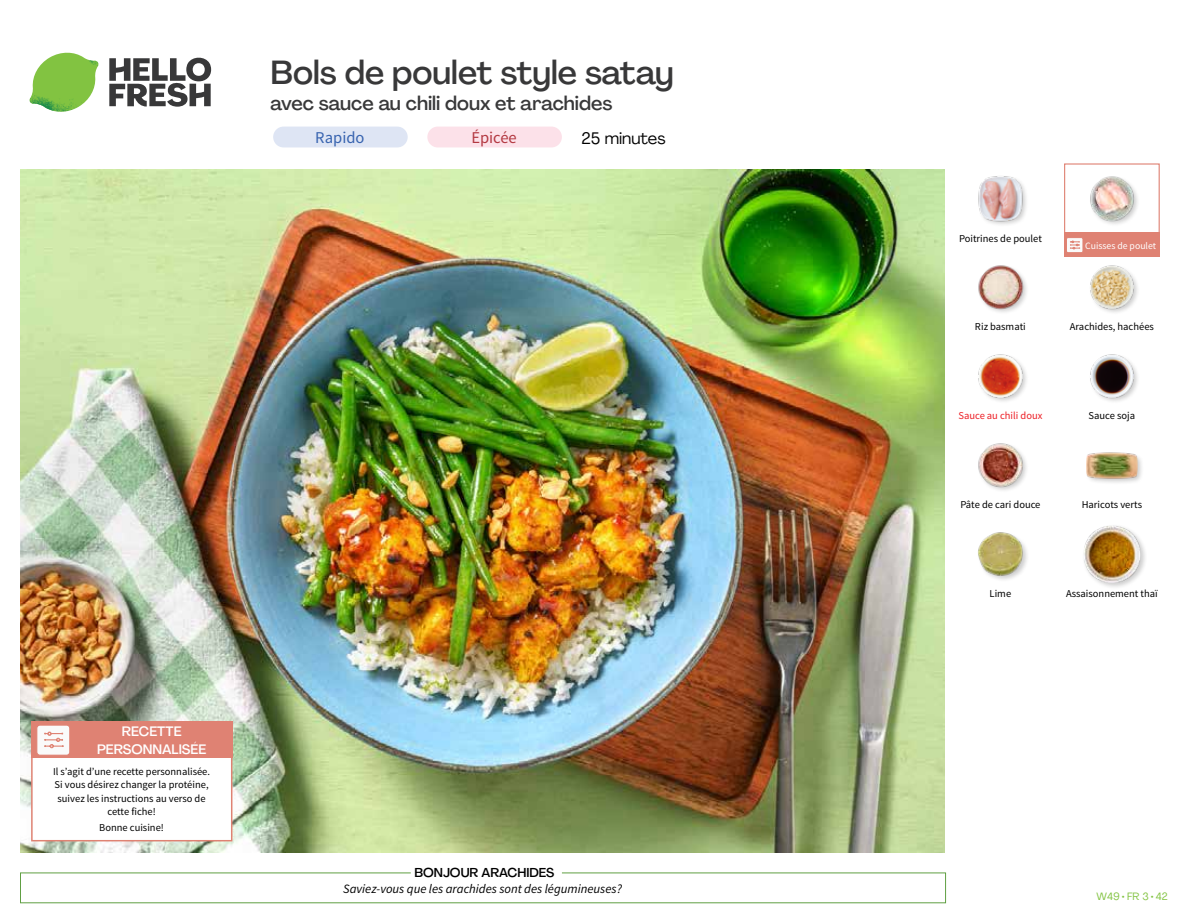
<style>
.page{position:relative;width:1188px;height:918px;background:#fff}
.page>*{position:absolute;margin:0;border:0;box-sizing:border-box;transform-origin:0 0}
.t1{font:500 33px "Agrandir";color:#383839}
.t2{font:500 19.5px "Agrandir";color:#383839}
.t3{font:16.5px "Agrandir";color:#000}
.t4{font:16.5px "Source Sans Pro";color:#3763af}
.t5{font:16.5px "Source Sans Pro";color:#b33841}
.t6{font:500 13.5px/17.2px "Agrandir";color:#fff;text-align:center}
.t7{font:italic 12.75px "Source Sans Pro";color:#000}
.t8{font:500 12.75px "Agrandir";color:#000}
.t9{font:10.5px/13.5px "Source Sans Pro";color:#000;text-align:center}
.t10{font:10.5px "Source Sans Pro";color:#ed1d24}
.t11{font:10.5px "Agrandir";color:#82c341}
.t12{font:9.75px "Source Sans Pro";color:#fff}
</style>
<div class="page">
<div style="left:1064px;top:163px;width:96px;height:73px;border:1px solid #df8273"></div>
<div style="left:1064px;top:232px;width:96px;height:25px;background:#df8273"></div>
<div style="left:1066px;top:238px;width:17px;height:15px;background:#fafafa;border-radius:2px"></div>
<div style="left:1066px;top:237px;width:17px;height:16px;border:1px solid #df8273;border-radius:2px"></div>
<svg style="left:1070px;top:241px;width:10px;height:8px"></svg>
<div style="left:427px;top:127px;width:135px;height:20px;background:#fce1e9;border-radius:10px"></div>
<div style="left:273px;top:127px;width:135px;height:20px;background:#dee5f4;border-radius:10px"></div>
<svg style="left:109px;top:57px;width:102px;height:50px"></svg>
<svg style="left:34px;top:53px;width:62px;height:40px"></svg>
<img style="left:67px;top:53px;width:32px;height:26px">
<img style="left:33px;top:75px;width:59px;height:11px">
<img style="left:29px;top:79px;width:61px;height:33px">
<img style="left:65px;top:86px;width:27px;height:25px">
<div style="left:20px;top:873px;width:926px;height:30px;border:1px solid #609f43"></div>
<div style="left:411px;top:865px;width:151px;height:15px;background:#fff"></div>
<img style="left:21px;top:170px;width:924px;height:682px">
<div style="left:1082px;top:524px;width:65px;height:65px;background:#000;opacity:.2"></div>
<img style="left:1083px;top:525px;width:58px;height:58px">
<div style="left:977px;top:532px;width:52px;height:50px;background:#000;opacity:.2"></div>
<img style="left:977px;top:532px;width:49px;height:47px">
<div style="left:1085px;top:451px;width:59px;height:34px;background:#000;opacity:.2"></div>
<img style="left:1087px;top:451px;width:50px;height:34px">
<img style="left:978px;top:443px;width:49px;height:47px">
<img style="left:1090px;top:354px;width:48px;height:48px">
<img style="left:978px;top:354px;width:49px;height:47px">
<img style="left:1090px;top:265px;width:48px;height:48px">
<img style="left:978px;top:265px;width:49px;height:47px">
<img style="left:1090px;top:176px;width:48px;height:48px">
<img style="left:978px;top:176px;width:48px;height:49px">
<div style="left:31px;top:733px;width:201px;height:108px;background:#fff;border:2px solid #df8273"></div>
<div style="left:31px;top:722px;width:202px;height:36px;background:#df8273"></div>
<div style="left:37px;top:725px;width:33px;height:30px;background:#fafafa;border-radius:3px"></div>
<div style="left:36px;top:725px;width:34px;height:31px;border:1px solid #df8273;border-radius:3px"></div>
<svg style="left:45px;top:732px;width:18px;height:16px"></svg>
<h1 class="t1" style="left:271px;top:52px;width:405px">Bols de poulet style satay</h1>
<h2 class="t2" style="left:271px;top:91px;width:343px">avec sauce au chili doux et arachides</h2>
<h3 class="t4" style="left:315px;top:128px;width:51px">Rapido</h3>
<h3 class="t5" style="left:471px;top:128px;width:47px">Épicée</h3>
<h3 class="t3" style="left:582px;top:128px;width:86px">25 minutes</h3>
<p class="t6" style="left:97px;top:723px;width:111px">RECETTE<br>PERSONNALISÉE</p>
<p class="t9" style="left:53px;top:765px;width:158px">Il s’agit d’une recette personnalisée.<br>Si vous désirez changer la protéine, suivez les instructions au verso de cette fiche!</p>
<p class="t9" style="left:99px;top:821px;width:66px">Bonne cuisine!</p>
<p class="t8" style="left:415px;top:864px;width:141px">BONJOUR ARACHIDES</p>
<p class="t7" style="left:343px;top:881px;width:280px">Saviez-vous que les arachides sont des légumineuses?</p>
<p class="t9" style="left:959px;top:232px;width:84px">Poitrines de poulet</p>
<p class="t12" style="left:1085px;top:239px;width:72px">Cuisses de poulet</p>
<p class="t9" style="left:975px;top:320px;width:52px">Riz basmati</p>
<p class="t9" style="left:1070px;top:320px;width:86px">Arachides, hachées</p>
<p class="t10" style="left:958px;top:409px;width:86px">Sauce au chili doux</p>
<p class="t9" style="left:1089px;top:409px;width:48px">Sauce soja</p>
<p class="t9" style="left:960px;top:498px;width:82px">Pâte de cari douce</p>
<p class="t9" style="left:1082px;top:498px;width:62px">Haricots verts</p>
<p class="t9" style="left:990px;top:587px;width:23px">Lime</p>
<p class="t9" style="left:1066px;top:587px;width:93px">Assaisonnement thaï</p>
<p class="t11" style="left:1097px;top:890px;width:73px">W49 • FR 3 • 42</p>
</div>
